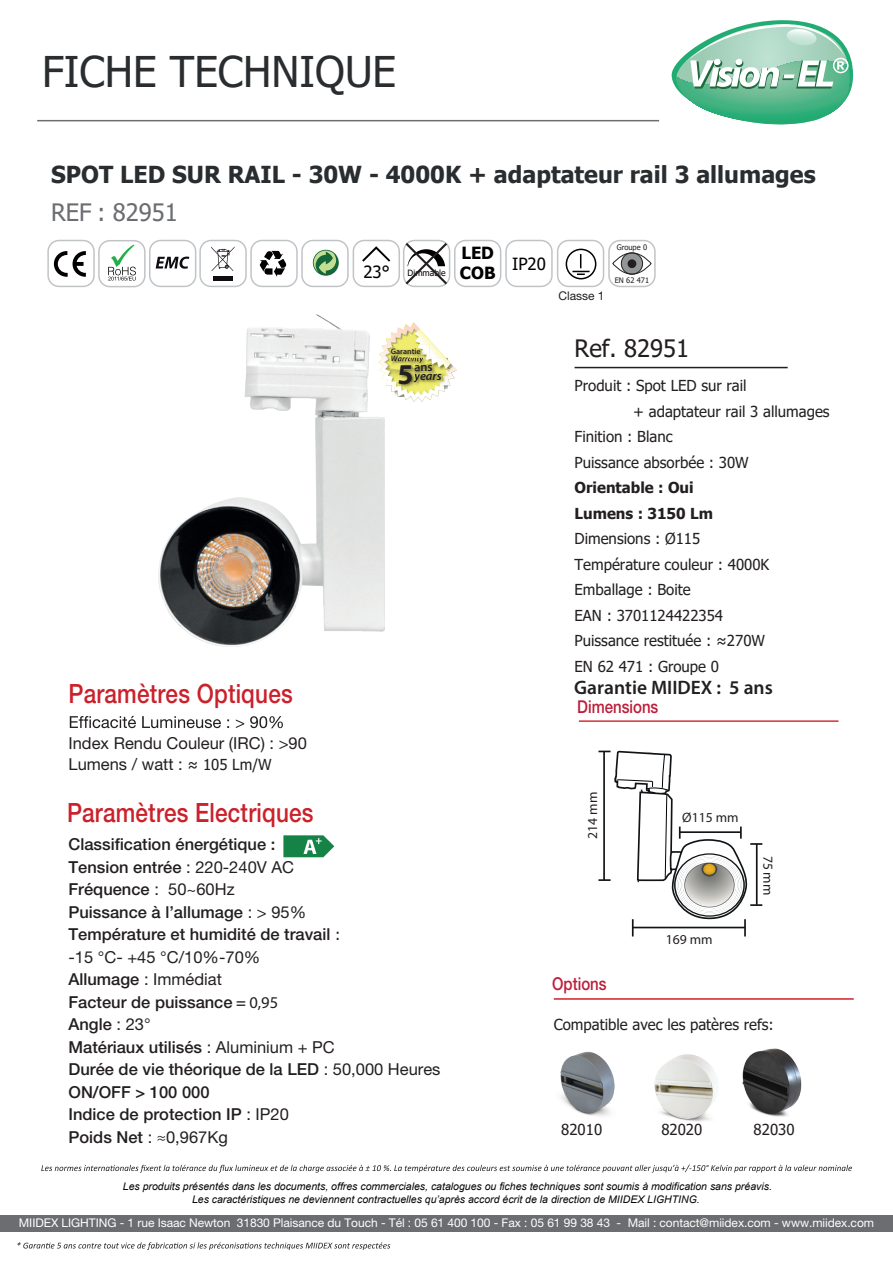
<style>
.page{position:relative;width:893px;height:1263px;background:#fff}
.page>*{position:absolute;margin:0;border:0;box-sizing:border-box;transform-origin:0 0}
.t1{font:42.3px "Tahoma";color:#292d2f}
.t2{font:700 28.8px "Myriad Pro";color:#231f20}
.t3{font:500 26.55px "Helvetica Neue LT Std";letter-spacing:.01em;color:#cb212b;scale:.85 1}
.t4{font:24px "Tahoma";color:#6c6d70}
.t5{font:24px "Tahoma";color:#231f20}
.t6{font:700 23.4px "Tahoma";color:#292d2f}
.t7{font:600 19.5px "Myriad Pro";color:#231f20}
.t8{font:500 17.7px "Helvetica Neue LT Std";color:#bc1e3b;scale:.85 1}
.t9{font:16.8px "Tahoma";color:#000}
.t10{font:700 16.8px/20.1px "Tahoma";color:#000}
.t11{font:500 16.5px/22.5px "Helvetica Neue LT Std";color:#231f20}
.t12{font:16.5px/21px "Helvetica Neue LT Std";color:#231f20}
.t13{font:15.15px/25.5px "Tahoma";color:#231f20}
.t14{font:700 15.15px/25.5px "Tahoma";color:#231f20}
.t15{font:13.65px "Myriad Pro";color:#231f20}
.t16{font:italic 600 12.3px "Myriad Pro";color:#231f20}
.t17{font:600 12.3px "Myriad Pro";color:#231f20}
.t18{font:12px "Helvetica Neue LT Std";letter-spacing:-.005em;color:#fff}
.t19{font:12px "Helvetica Neue LT Std";color:#231f20}
.t20{font:italic 10.5px/12.6px "Arial";color:#050504;text-align:center}
.t21{font:8.7px "Tahoma";color:#000}
.t22{font:600 8.1px "Myriad Pro";color:#231f20}
.t23{font:7.5px "Tahoma";color:#231f20}
.s1{font-family:"Tahoma";font-size:15.15px}
.s2{font-weight:400}
.s3{font-family:"Tahoma";font-weight:400;font-size:15.15px}
.s4{font-family:"Myriad Pro";font-weight:600}
.s5{font-family:"Myriad Pro";font-weight:400}
.s6{font-weight:400;font-size:16.65px}
</style>
<div class="page">
<div style="left:0;top:1215px;width:893px;height:16px;background:#6c6d70"></div>
<hr style="left:37px;top:120px;width:622px;height:1px;background:#6c6d70">
<svg style="left:672px;top:20px;width:181px;height:105px"></svg>
<hr style="left:575px;top:367px;width:213px;height:1px;background:#231f20">
<div style="left:301px;top:240px;width:48px;height:47px;border:1px solid #c1c4c7;border-radius:11px"></div>
<div style="left:47px;top:240px;width:48px;height:47px;border:1px solid #c1c4c7;border-radius:11px"></div>
<div style="left:149px;top:240px;width:47px;height:47px;border:1px solid #c1c4c7;border-radius:11px"></div>
<div style="left:199px;top:240px;width:48px;height:47px;border:1px solid #c1c4c7;border-radius:11px"></div>
<div style="left:250px;top:240px;width:48px;height:47px;border:1px solid #c1c4c7;border-radius:11px"></div>
<svg style="left:54px;top:251px;width:32px;height:26px"></svg>
<svg style="left:156px;top:257px;width:33px;height:12px"></svg>
<svg style="left:211px;top:247px;width:24px;height:24px"></svg>
<div style="left:213px;top:276px;width:19px;height:5px;background:#0f0c12"></div>
<svg style="left:260px;top:251px;width:26px;height:26px"></svg>
<svg style="left:313px;top:250px;width:26px;height:26px"></svg>
<div style="left:353px;top:240px;width:47px;height:47px;border:1px solid #c1c4c7;border-radius:11px"></div>
<svg style="left:362px;top:246px;width:28px;height:16px"></svg>
<div style="left:403px;top:240px;width:47px;height:47px;border:1px solid #c1c4c7;border-radius:11px"></div>
<div style="left:505px;top:240px;width:48px;height:47px;border:1px solid #c1c4c7;border-radius:11px"></div>
<div style="left:557px;top:240px;width:47px;height:47px;border:1px solid #c1c4c7;border-radius:11px"></div>
<div style="left:454px;top:240px;width:47px;height:47px;border:1px solid #c1c4c7;border-radius:11px"></div>
<svg style="left:403px;top:241px;width:46px;height:46px"></svg>
<svg style="left:70px;top:716px;width:213px;height:12px"></svg>
<div style="left:566px;top:249px;width:30px;height:30px;border:1px solid #000001;border-radius:50%"></div>
<svg style="left:572px;top:254px;width:18px;height:21px"></svg>
<div style="left:98px;top:240px;width:48px;height:47px;border:1px solid #c1c4c7;border-radius:11px"></div>
<svg style="left:108px;top:245px;width:28px;height:36px"></svg>
<div style="left:608px;top:240px;width:48px;height:47px;border:1px solid #c1c4c7;border-radius:11px"></div>
<svg style="left:621px;top:252px;width:22px;height:23px"></svg>
<div style="left:612px;top:252px;width:39px;height:23px;border:1px solid #231f20;border-radius:50%"></div>
<div style="left:628px;top:259px;width:8px;height:9px;background:#231f20;border-radius:50%"></div>
<hr style="left:554px;top:998px;width:300px;height:2px;background:#d01f26">
<img style="left:742px;top:1048px;width:60px;height:69px">
<img style="left:654px;top:1054px;width:63px;height:68px">
<img style="left:560px;top:1051px;width:55px;height:65px">
<hr style="left:579px;top:720px;width:259px;height:2px;background:#d01f26">
<svg style="left:41px;top:1164px;width:811px;height:8px"></svg>
<svg style="left:283px;top:835px;width:51px;height:22px"></svg>
<svg style="left:598px;top:751px;width:164px;height:185px"></svg>
<hr style="left:603px;top:752px;width:2px;height:128px;background:#111416">
<img style="left:158px;top:315px;width:227px;height:331px">
<svg style="left:378px;top:322px;width:79px;height:80px"></svg>
<svg style="left:17px;top:1242px;width:373px;height:8px"></svg>
<h1 class="t1" style="left:42px;top:43px;width:356px">FICHE TECHNIQUE</h1>
<h3 class="t6" style="left:51px;top:158px;width:766px">SPOT LED SUR RAIL - 30W - 4000K + adaptateur rail 3 allumages</h3>
<h3 class="t4" style="left:51px;top:196px;width:128px">REF : 82951</h3>
<p class="t9" style="left:363px;top:261px;width:28px">23°</p>
<p class="t21" style="left:407px;top:267px;width:40px">Dimmable</p>
<p class="t10" style="left:460px;top:244px;width:37px">LED<br>COB</p>
<p class="t9" style="left:512px;top:252px;width:35px">IP20</p>
<p class="t19" style="left:558px;top:288px;width:48px">Classe 1</p>
<p class="t23" style="left:617px;top:242px;width:32px">Groupe 0</p>
<p class="t23" style="left:615px;top:275px;width:36px">EN 62 471</p>
<p class="t22" style="left:391px;top:346px;width:32px">Garantie</p>
<p class="t17" style="left:414px;top:359px;width:20px">ans</p>
<h2 class="t2" style="left:398px;top:355px;width:17px">5</h2>
<p class="t16" style="left:414px;top:368px;width:29px">years</p>
<h3 class="t3" style="left:68px;top:677px;width:265px">Paramètres Optiques</h3>
<p class="t12" style="left:68px;top:732px;width:240px">Index Rendu Couleur (IRC) : &gt;90<br>Lumens / watt : <span class="s1">≈ 105 Lm/W</span></p>
<h3 class="t3" style="left:67px;top:797px;width:292px">Paramètres Electriques</h3>
<p class="t11" style="left:68px;top:833px;width:374px">Classification énergétique :<br>Tension entrée <span class="s2">: 220-240V AC<br></span>Fréquence <span class="s2">: 50~60Hz<br></span>Puissance à l’allumage <span class="s2">: &gt; 95%<br></span>Température et humidité de travail <span class="s3">:<br></span><span class="s2">-15 °C- +45 °C/10%-70%<br></span>Allumage <span class="s2">: Immédiat<br></span>Facteur de puissance <span class="s4">=</span> <span class="s5">0,95<br></span>Angle <span class="s2">: 23°<br></span>Matériaux utilisés <span class="s2">: Aluminium + PC<br></span>Durée de vie théorique de la LED <span class="s2">: 50,000 Heures<br></span>ON/OFF &gt; 100 000<br>Indice de protection IP <span class="s2">: IP20<br></span>Poids Net <span class="s2">:</span> <span class="s6">≈</span><span class="s2">0,967Kg</span></p>
<h3 class="t5" style="left:575px;top:333px;width:116px">Ref. 82951</h3>
<p class="t13" style="left:575px;top:374px;width:174px">Produit : Spot LED sur rail</p>
<p class="t13" style="left:633px;top:399px;width:198px">+ adaptateur rail 3 allumages</p>
<p class="t13" style="left:575px;top:425px;width:100px">Finition : Blanc</p>
<p class="t13" style="left:575px;top:450px;width:176px">Puissance absorbée : 30W</p>
<p class="t14" style="left:575px;top:476px;width:140px">Orientable : Oui<br>Lumens : 3150 Lm</p>
<p class="t13" style="left:575px;top:527px;width:196px">Dimensions : Ø115<br>Température couleur : 4000K<br>Emballage : Boite<br>EAN : 3701124422354<br>Puissance restituée : ≈270W<br>EN 62 471 : Groupe 0</p>
<p class="t7" style="left:574px;top:675px;width:200px">Garantie MIIDEX : 5 ans</p>
<p class="t8" style="left:577px;top:696px;width:97px">Dimensions</p>
<p class="t15" style="left:584px;top:838px;width:48px;rotate:-90deg">214 mm</p>
<p class="t15" style="left:682px;top:809px;width:58px">Ø115 mm</p>
<p class="t15" style="left:666px;top:931px;width:48px">169 mm</p>
<p class="t15" style="left:776px;top:855px;width:41px;rotate:90deg">75 mm</p>
<p class="t8" style="left:552px;top:973px;width:66px">Options</p>
<p class="t13" style="left:554px;top:1013px;width:222px">Compatible avec les patères refs:</p>
<p class="t13" style="left:561px;top:1117px;width:42px">82010</p>
<p class="t13" style="left:661px;top:1117px;width:42px">82020</p>
<p class="t13" style="left:754px;top:1117px;width:42px">82030</p>
<p class="t20" style="left:123px;top:1180px;width:650px">Les produits présentés dans les documents, offres commerciales, catalogues ou fiches techniques sont soumis à modification sans préavis.<br>Les caractéristiques ne deviennent contractuelles qu’après accord écrit de la direction de MIIDEX LIGHTING.</p>
<p class="t18" style="left:19px;top:1215px;width:857px">MIIDEX LIGHTING - 1 rue Isaac Newton 31830 Plaisance du Touch - Tél : 05 61 400 100 - Fax : 05 61 99 38 43 - Mail : contact@miidex.com - www.miidex.com</p>
</div>
